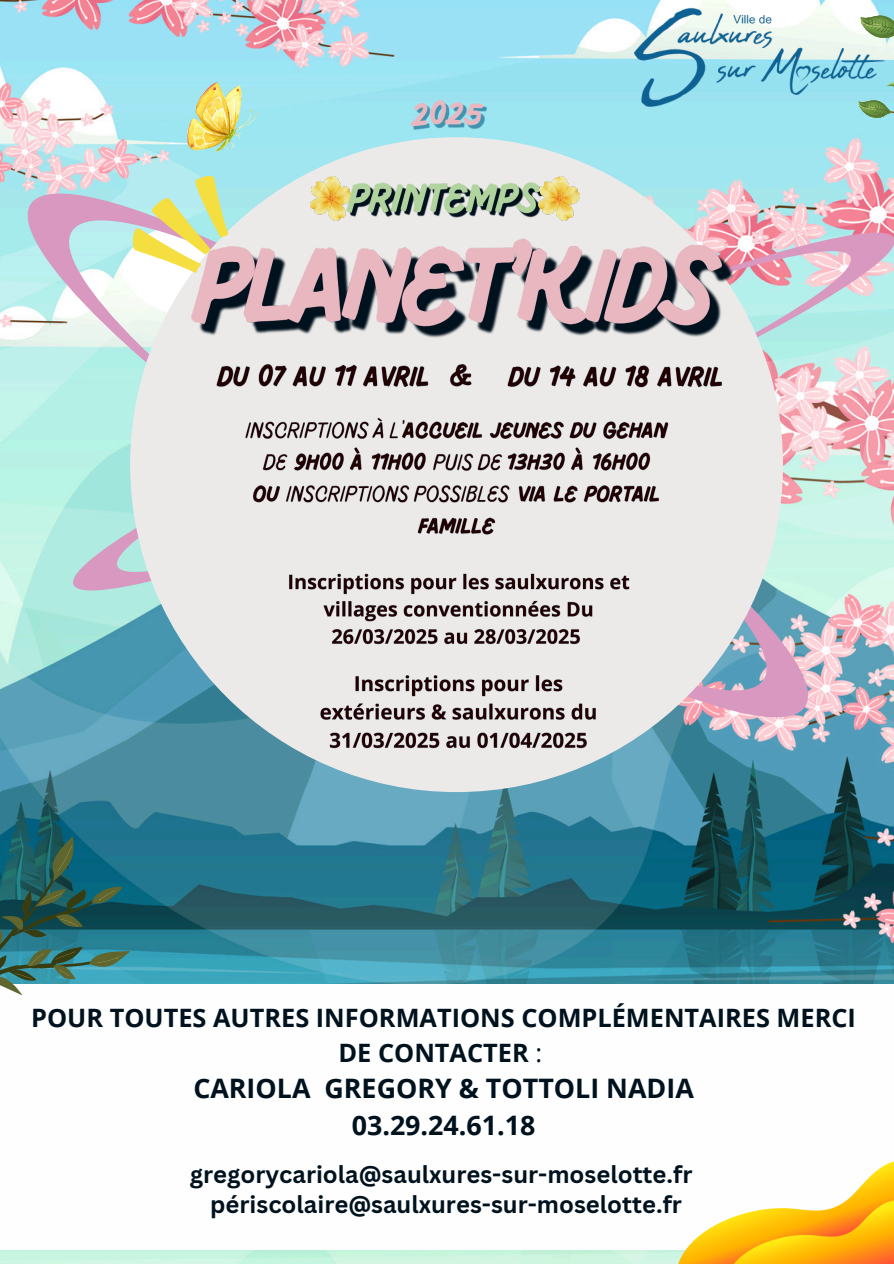
<style>
.page{position:relative;width:894px;height:1264px;background:#fff}
.page>*{position:absolute;margin:0;border:0;box-sizing:border-box;transform-origin:0 0}
.t1{font:700 26.85px/37.2px "Open Sans";color:#00121e;text-align:center}
.t2{font:700 25.35px/34.8px "Open Sans";color:#00121e;text-align:center}
.t3{font:700 23.85px "Canva Sans";color:#00121e}
.s1{font-weight:400}
</style>
<div class="page">
<img style="left:0;top:0;width:893px;height:1263px">
<div style="left:0;top:984px;width:893px;height:265px;background:#fefefe"></div>
<svg style="left:667px;top:214px;width:226px;height:241px;background:#d4cdd2"></svg>
<svg style="left:63px;top:527px;width:100px;height:82px;background:#bbd0d6"></svg>
<svg style="left:645px;top:383px;width:185px;height:349px;background:#c1c2cc"></svg>
<svg style="left:5px;top:178px;width:292px;height:349px;background:#c3e5e4"></svg>
<div style="left:130px;top:137px;width:652px;height:655px;background:#ebeae9;border-radius:50%"></div>
<img style="left:579px;top:0;width:278px;height:178px">
<img style="left:187px;top:82px;width:70px;height:70px">
<img style="left:311px;top:177px;width:34px;height:44px">
<img style="left:345px;top:182px;width:193px;height:36px">
<img style="left:538px;top:177px;width:41px;height:44px">
<img style="left:676px;top:1161px;width:217px;height:102px">
<svg style="left:125px;top:170px;width:124px;height:123px"></svg>
<svg style="left:857px;top:0;width:36px;height:302px;background:#bfc7cb"></svg>
<svg style="left:0;top:836px;width:130px;height:160px;background:#367376"></svg>
<img style="left:409px;top:101px;width:79px;height:36px">
<img style="left:189px;top:237px;width:547px;height:101px">
<img style="left:289px;top:573px;width:341px;height:72px">
<img style="left:245px;top:417px;width:424px;height:118px">
<img style="left:320px;top:675px;width:276px;height:74px">
<img style="left:216px;top:364px;width:213px;height:23px">
<img style="left:507px;top:365px;width:216px;height:23px">
<img style="left:450px;top:364px;width:22px;height:23px">
<svg style="left:409px;top:100px;width:74px;height:26px;background:#78c5d6"></svg>
<p class="t2" style="left:31px;top:999px;width:826px">POUR TOUTES AUTRES INFORMATIONS COMPLÉMENTAIRES MERCI<br>DE CONTACTER <span class="s1">:</span></p>
<p class="t1" style="left:193px;top:1068px;width:502px">CARIOLA GREGORY &amp; TOTTOLI NADIA<br>03.29.24.61.18</p>
<p class="t3" style="left:190px;top:1157px;width:504px">gregorycariola@saulxures-sur-moselotte.fr</p>
<p class="t3" style="left:210px;top:1187px;width:473px">périscolaire@saulxures-sur-moselotte.fr</p>
</div>
